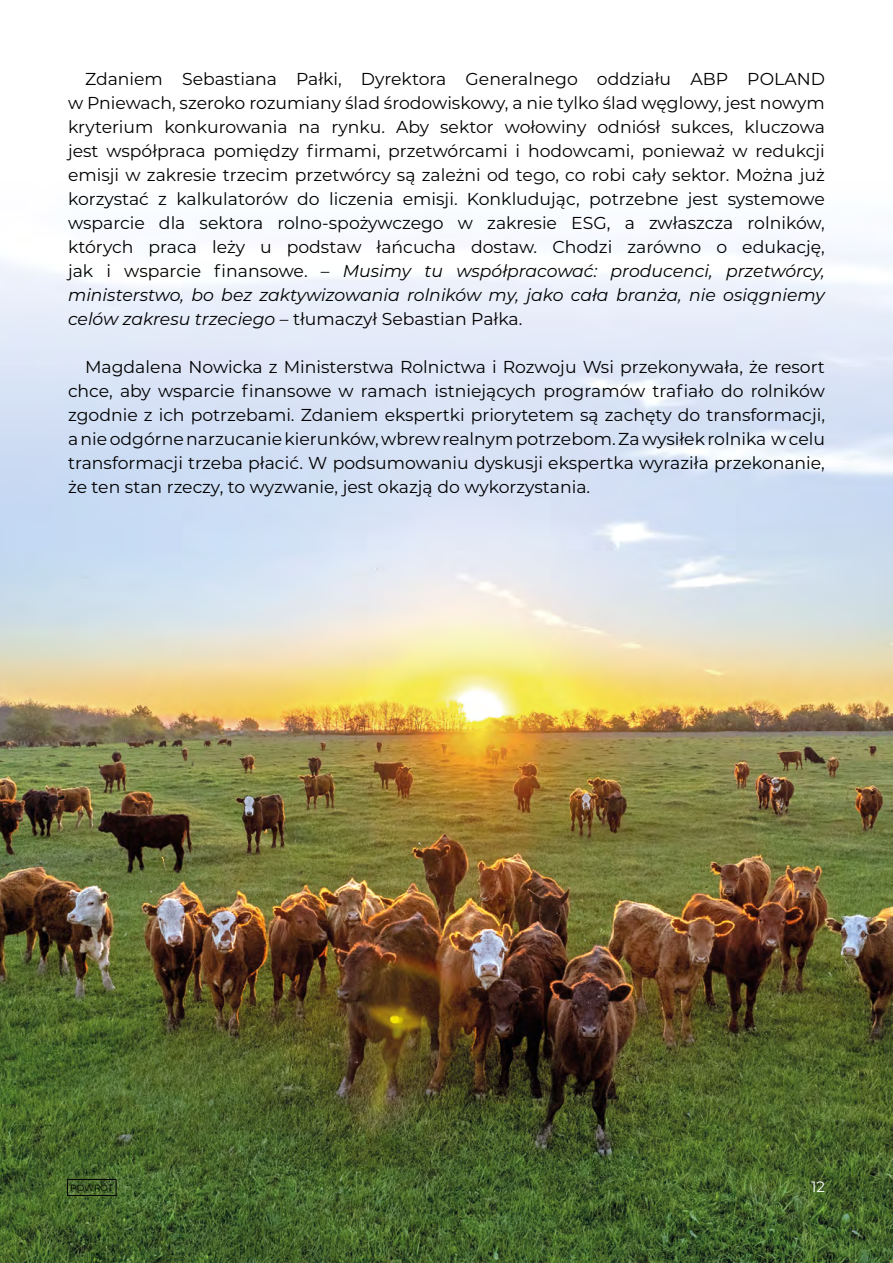
<style>
.page{position:relative;width:893px;height:1263px;background:#fff}
.page>*{position:absolute;margin:0;border:0;box-sizing:border-box;transform-origin:0 0}
.t1{font:17.25px/24px "Montserrat";color:#000;text-align:justify}
.t2{font:15px "Montserrat";color:#fff}
.t3{font:9px "Montserrat";letter-spacing:-.01em;color:#000}
.s1{font-style:italic}
</style>
<div class="page">
<img style="left:0;top:239px;width:893px;height:1024px">
<div style="left:67px;top:1179px;width:50px;height:17px;border:1px solid #000"></div>
<p class="t1" style="left:68px;top:66px;width:758px;text-indent:17px">Zdaniem Sebastiana Pałki, Dyrektora Generalnego oddziału ABP POLAND w Pniewach, szeroko rozumiany ślad środowiskowy, a nie tylko ślad węglowy, jest nowym kryterium konkurowania na rynku. Aby sektor wołowiny odniósł sukces, kluczowa jest współpraca pomiędzy firmami, przetwórcami i hodowcami, ponieważ w redukcji emisji w zakresie trzecim przetwórcy są zależni od tego, co robi cały sektor. Można już korzystać z kalkulatorów do liczenia emisji. Konkludując, potrzebne jest systemowe wsparcie dla sektora rolno-spożywczego w zakresie ESG, a zwłaszcza rolników, których praca leży u podstaw łańcucha dostaw. Chodzi zarówno o edukację, jak i wsparcie finansowe. <span class="s1">– Musimy tu współpracować: producenci, przetwórcy, ministerstwo, bo bez zaktywizowania rolników my, jako cała branża, nie osiągniemy celów zakresu trzeciego</span> – tłumaczył Sebastian Pałka.</p>
<p class="t1" style="left:68px;top:354px;width:758px;text-indent:17px">Magdalena Nowicka z Ministerstwa Rolnictwa i Rozwoju Wsi przekonywała, że resort chce, aby wsparcie finansowe w ramach istniejących programów trafiało do rolników zgodnie z ich potrzebami. Zdaniem ekspertki priorytetem są zachęty do transformacji, a nie odgórne narzucanie kierunków, wbrew realnym potrzebom. Za wysiłek rolnika w celu transformacji trzeba płacić. W podsumowaniu dyskusji ekspertka wyraziła przekonanie, że ten stan rzeczy, to wyzwanie, jest okazją do wykorzystania.</p>
<p class="t3" style="left:70px;top:1181px;width:44px">POWRÓT</p>
<p class="t2" style="left:811px;top:1177px;width:15px">12</p>
</div>
